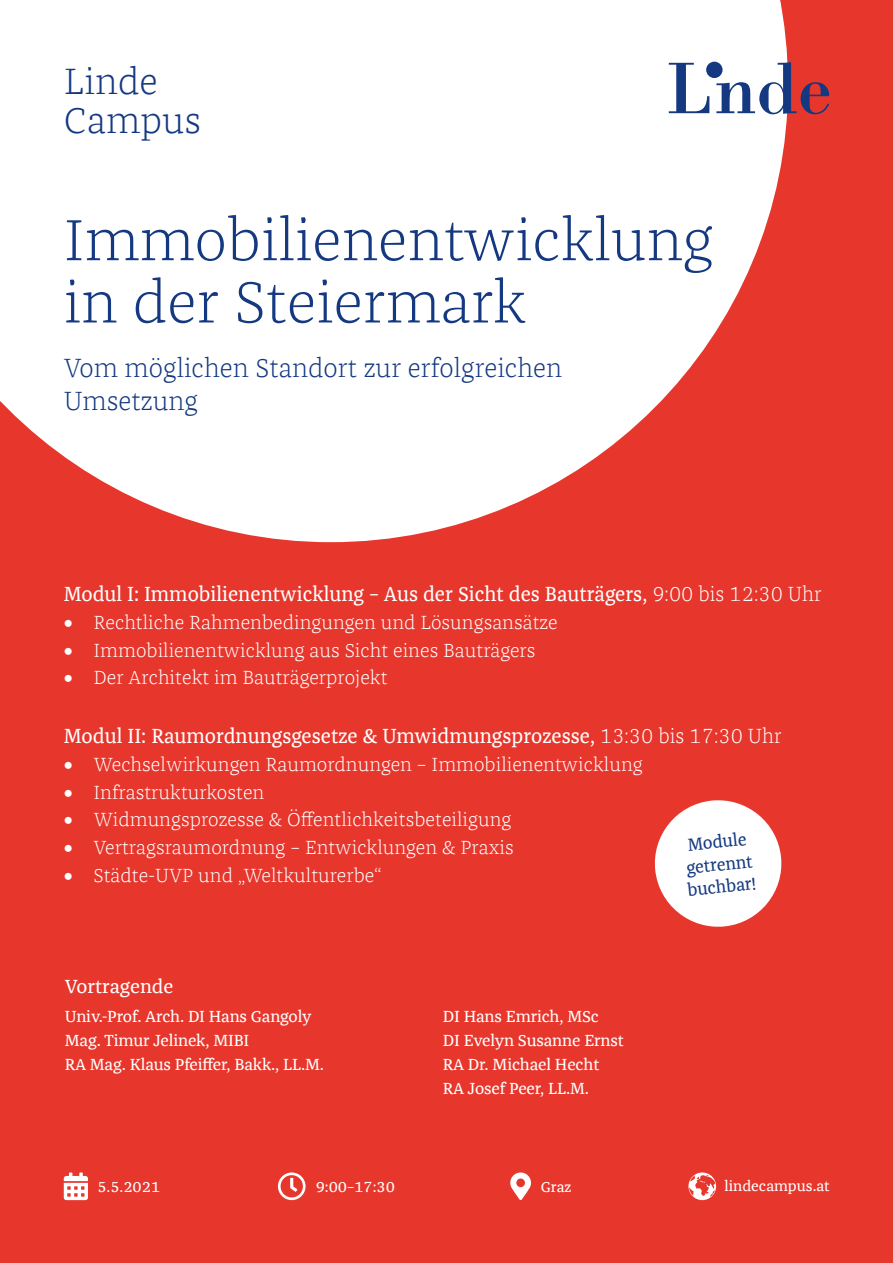
<style>
.page{position:relative;width:893px;height:1263px;background:#e7362c}
.page>*{position:absolute;margin:0;border:0;box-sizing:border-box;transform-origin:0 0}
.t1{font:300 60px/62.2px "Franziska Offc Pro";color:#143981}
.t2{font:300 37.5px/39px "Franziska Offc Pro";color:#143981}
.t3{font:300 27px/33px "Franziska Offc Pro";color:#143981}
.t4{font:21px "Franziska Offc Pro";color:#fff;scale:.95 1}
.t5{font:300 19.5px "Franziska Offc Pro";color:#fff}
.t6{font:19.5px "Franziska Offc Pro";color:#fff}
.t7{font:18px/22.5px "Franziska Offc Pro";color:#143981;scale:.95 1}
.t8{font:16.5px/24px "Franziska Offc Pro";letter-spacing:-.01em;color:#fff}
.t9{font:15px "Franziska Offc Pro";color:#fff}
.s1{font-weight:300}
</style>
<div class="page">
<svg style="left:0;top:0;width:788px;height:542px;background:#fbe3e1"></svg>
<svg style="left:510px;top:1172px;width:21px;height:28px"></svg>
<svg style="left:688px;top:1172px;width:28px;height:28px"></svg>
<svg style="left:669px;top:63px;width:40px;height:50px;background:#b4c0d7"></svg>
<svg style="left:716px;top:62px;width:113px;height:52px"></svg>
<div style="left:706px;top:62px;width:16px;height:16px;background:#143981;border-radius:50%"></div>
<svg style="left:278px;top:1172px;width:28px;height:28px"></svg>
<svg style="left:64px;top:1172px;width:24px;height:28px"></svg>
<svg style="left:654px;top:800px;width:128px;height:127px"></svg>
<h2 class="t2" style="left:64px;top:61px;width:139px">Linde<br>Campus</h2>
<h1 class="t1" style="left:64px;top:208px;width:651px">Immobilienentwicklung in der Steiermark</h1>
<h3 class="t3" style="left:64px;top:351px;width:500px">Vom möglichen Standort zur erfolgreichen<br>Umsetzung</h3>
<p class="t4" style="left:64px;top:581px;width:799px">Modul I: Immobilienentwicklung – Aus der Sicht des Bauträgers, <span class="s1">9:00 bis 12:30 Uhr</span></p>
<p class="t5" style="left:64px;top:610px;width:496px">• Rechtliche Rahmenbedingungen und Lösungsansätze</p>
<p class="t5" style="left:64px;top:638px;width:473px">• Immobilienentwicklung aus Sicht eines Bauträgers</p>
<p class="t5" style="left:64px;top:665px;width:325px">• Der Architekt im Bauträgerprojekt</p>
<p class="t4" style="left:64px;top:723px;width:757px">Modul II: Raumordnungsgesetze &amp; Umwidmungsprozesse, <span class="s1">13:30 bis 17:30 Uhr</span></p>
<p class="t5" style="left:64px;top:752px;width:580px">• Wechselwirkungen Raumordnungen – Immobilienentwicklung</p>
<p class="t5" style="left:64px;top:780px;width:202px">• Infrastrukturkosten</p>
<p class="t5" style="left:64px;top:808px;width:449px">• Widmungsprozesse &amp; Öffentlichkeitsbeteiligung</p>
<p class="t5" style="left:64px;top:835px;width:451px">• Vertragsraumordnung – Entwicklungen &amp; Praxis</p>
<p class="t5" style="left:64px;top:863px;width:320px">• Städte-UVP und „Weltkulturerbe“</p>
<p class="t7" style="left:681px;top:834px;width:74px;rotate:-6deg">Module getrennt buchbar!</p>
<p class="t6" style="left:65px;top:974px;width:110px">Vortragende</p>
<p class="t8" style="left:65px;top:1004px;width:248px">Univ.-Prof. Arch. DI Hans Gangoly</p>
<p class="t8" style="left:443px;top:1004px;width:158px">DI Hans Emrich, MSc</p>
<p class="t8" style="left:65px;top:1028px;width:186px">Mag. Timur Jelinek, MIBI</p>
<p class="t8" style="left:443px;top:1028px;width:182px">DI Evelyn Susanne Ernst</p>
<p class="t8" style="left:65px;top:1052px;width:260px">RA Mag. Klaus Pfeiffer, Bakk., LL.M.</p>
<p class="t8" style="left:443px;top:1052px;width:158px">RA Dr. Michael Hecht<br>RA Josef Peer, LL.M.</p>
<p class="t9" style="left:97px;top:1178px;width:64px">5.5.2021</p>
<p class="t9" style="left:316px;top:1178px;width:81px">9:00–17:30</p>
<p class="t9" style="left:541px;top:1178px;width:32px">Graz</p>
<p class="t9" style="left:724px;top:1177px;width:107px">lindecampus.at</p>
</div>
